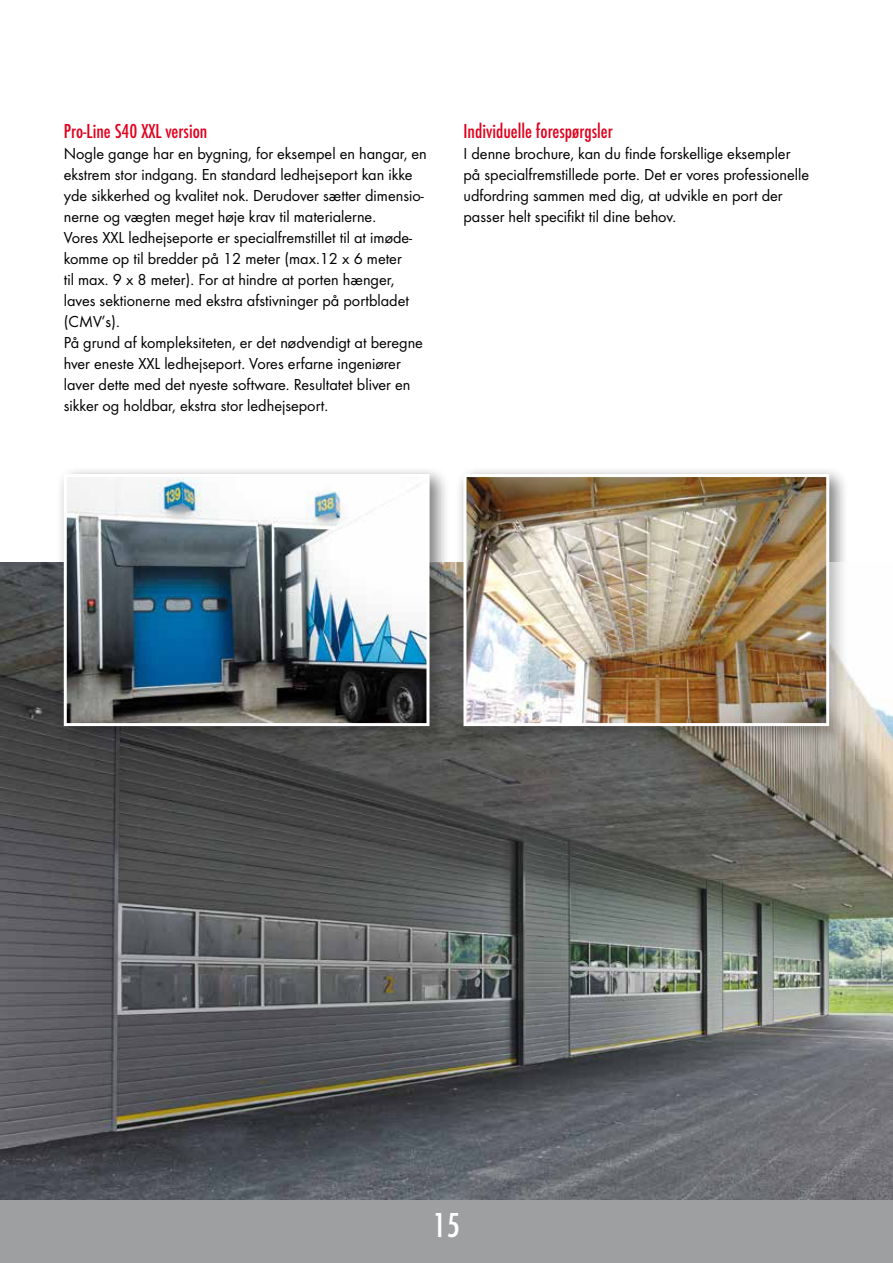
<style>
.page{position:relative;width:893px;height:1263px;background:#fff}
.page>*{position:absolute;margin:0;border:0;box-sizing:border-box;transform-origin:0 0}
.t1{font:500 36px "Futura Con";color:#fff}
.t2{font:500 21px "Futura Con";color:#e1021d}
.t3{font:16.5px/21px "Futura Boo";color:#000}
</style>
<div class="page">
<div style="left:0;top:1195px;width:893px;height:68px;background:#9d9fa0"></div>
<img style="left:1px;top:562px;width:892px;height:637px">
<div style="left:455px;top:466px;width:394px;height:280px;background:#000;opacity:.3"></div>
<img style="left:467px;top:478px;width:358px;height:244px">
<div style="left:463px;top:474px;width:366px;height:252px;border:3px solid #fff"></div>
<div style="left:55px;top:466px;width:395px;height:280px;background:#000;opacity:.3"></div>
<img style="left:68px;top:478px;width:357px;height:244px">
<div style="left:64px;top:474px;width:365px;height:252px;border:3px solid #fff"></div>
<p class="t2" style="left:64px;top:119px;width:145px">Pro-Line S40 XXL version</p>
<p class="t3" style="left:64px;top:143px;width:365px">Nogle gange har en bygning, for eksempel en hangar, en ekstrem stor indgang. En standard ledhejseport kan ikke yde sikkerhed og kvalitet nok. Derudover sætter dimensio&shy;nerne og vægten meget høje krav til materialerne.<br>Vores XXL ledhejseporte er specialfremstillet til at imøde&shy;komme op til bredder på 12 meter (max.12 x 6 meter<br>til max. 9 x 8 meter). For at hindre at porten hænger, laves sektionerne med ekstra afstivninger på portbladet (CMV’s).<br>På grund af kompleksiteten, er det nødvendigt at beregne hver eneste XXL ledhejseport. Vores erfarne ingeniører laver dette med det nyeste software. Resultatet bliver en sikker og holdbar, ekstra stor ledhejseport.</p>
<p class="t2" style="left:463px;top:119px;width:151px">Individuelle forespørgsler</p>
<p class="t3" style="left:463px;top:143px;width:347px">I denne brochure, kan du finde forskellige eksempler på specialfremstillede porte. Det er vores professionelle udfordring sammen med dig, at udvikle en port der passer helt specifikt til dine behov.</p>
<h1 class="t1" style="left:433px;top:1205px;width:29px">15</h1>
</div>
